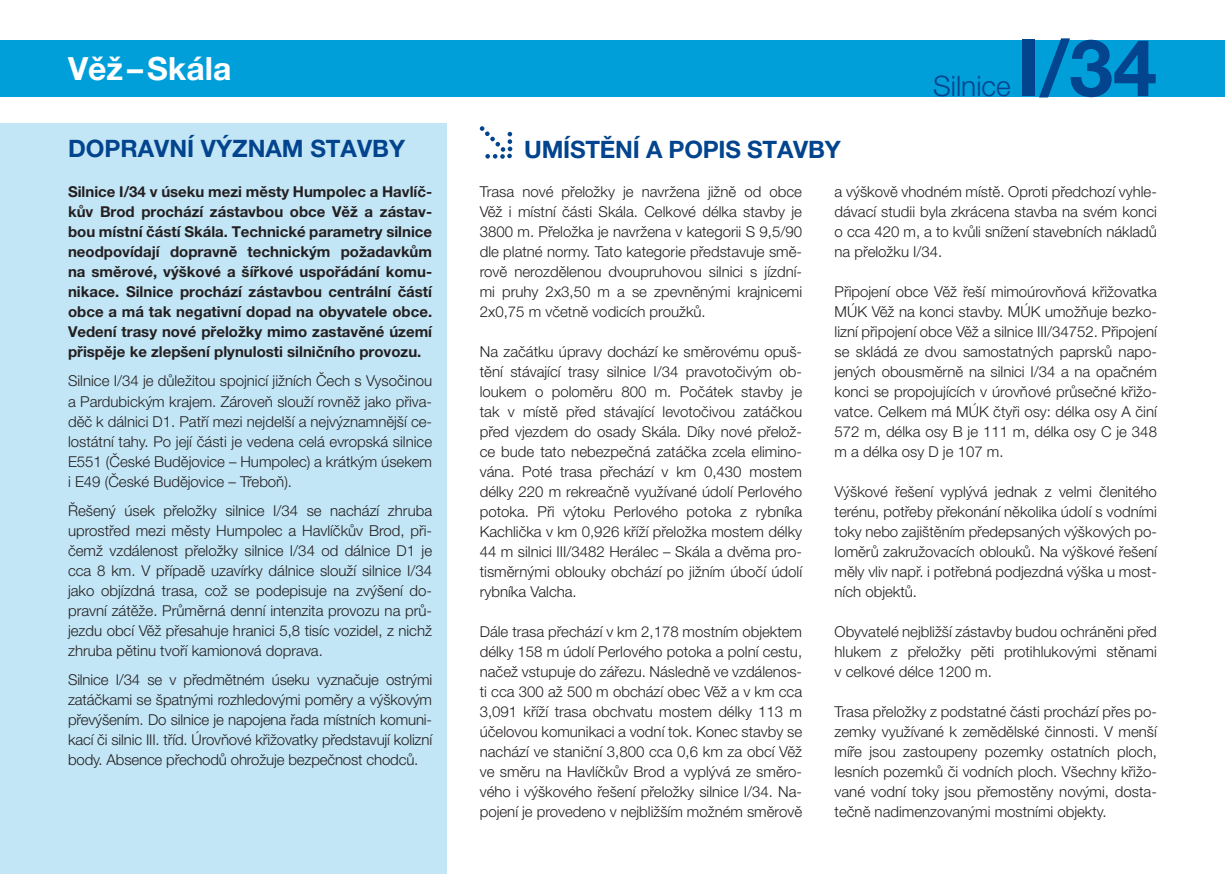
<style>
.page{position:relative;width:1225px;height:874px;background:#fff}
.page>*{position:absolute;margin:0;border:0;box-sizing:border-box;transform-origin:0 0}
.t1{font:700 78.8px "Helvetica Neue LT Pro";color:#02448d}
.t2{font:700 32px "Helvetica Neue LT Pro";color:#fff}
.t3{font:300 28.2px "Helvetica Neue LT Pro";color:#02448d}
.t4{font:700 24px "Helvetica Neue LT Pro";color:#02448d}
.t5{font:300 15px/20px "Helvetica Neue LT Pro";color:#231f20;text-align:justify}
.t6{font:700 15px/20px "Helvetica Neue LT Pro";color:#231f20;text-align:justify}
</style>
<div class="page">
<div style="left:0;top:40px;width:1225px;height:56px;background:#009fda"></div>
<div style="left:0;top:123px;width:447px;height:750px;background:#c3e6f6"></div>
<svg style="left:480px;top:126px;width:32px;height:33px"></svg>
<p class="t2" style="left:68px;top:48px;width:165px">Věž–Skála</p>
<p class="t4" style="left:68px;top:133px;width:338px">DOPRAVNÍ VÝZNAM STAVBY</p>
<p class="t6" style="left:68px;top:181px;width:366px">Silnice I/34 v úseku mezi městy Humpolec a Havlíč&shy;kův Brod prochází zástavbou obce Věž a zástav&shy;bou místní částí Skála. Technické parametry silnice neodpovídají dopravně technickým požadavkům na směrové, výškové a šířkové uspořádání komu&shy;nikace. Silnice prochází zástavbou centrální částí obce a má tak negativní dopad na obyvatele obce.<br>Vedení trasy nové přeložky mimo zastavěné území přispěje ke zlepšení plynulosti silničního provozu.</p>
<p class="t5" style="left:68px;top:370px;width:365px">Silnice I/34 je důležitou spojnicí jižních Čech s Vysočinou a Pardubickým krajem. Zároveň slouží rovněž jako přiva&shy;děč k dálnici D1. Patří mezi nejdelší a nejvýznamnější ce&shy;lostátní tahy. Po její části je vedena celá evropská silnice E551 (České Budějovice – Humpolec) a krátkým úsekem i E49 (České Budějovice – Třeboň).</p>
<p class="t5" style="left:68px;top:500px;width:366px">Řešený úsek přeložky silnice I/34 se nachází zhruba uprostřed mezi městy Humpolec a Havlíčkův Brod, při&shy;čemž vzdálenost přeložky silnice I/34 od dálnice D1 je cca 8 km. V případě uzavírky dálnice slouží silnice I/34 jako objízdná trasa, což se podepisuje na zvýšení do&shy;pravní zátěže. Průměrná denní intenzita provozu na prů&shy;jezdu obcí Věž přesahuje hranici 5,8 tisíc vozidel, z nichž zhruba pětinu tvoří kamionová doprava.</p>
<p class="t5" style="left:68px;top:669px;width:365px">Silnice I/34 se v předmětném úseku vyznačuje ostrými zatáčkami se špatnými rozhledovými poměry a výškovým převýšením. Do silnice je napojena řada místních komuni&shy;kací či silnic III. tříd. Úrovňové křižovatky představují kolizní body. Absence přechodů ohrožuje bezpečnost chodců.</p>
<p class="t4" style="left:524px;top:135px;width:318px">UMÍSTĚNÍ A POPIS STAVBY</p>
<p class="t3" style="left:933px;top:69px;width:79px">Silnice</p>
<p class="t1" style="left:1016px;top:19px;width:142px">I/34</p>
<p class="t5" style="left:480px;top:181px;width:324px">Trasa nové přeložky je navržena jižně od obce Věž i místní části Skála. Celkové délka stavby je 3800 m. Přeložka je navržena v kategorii S 9,5/90 dle platné normy. Tato kategorie představuje smě&shy;rově nerozdělenou dvoupruhovou silnici s jízdní&shy;mi pruhy 2x3,50 m a se zpevněnými krajnicemi 2x0,75 m včetně vodicích proužků.</p>
<p class="t5" style="left:480px;top:341px;width:324px">Na začátku úpravy dochází ke směrovému opuš&shy;tění stávající trasy silnice I/34 pravotočivým ob&shy;loukem o poloměru 800 m. Počátek stavby je tak v místě před stávající levotočivou zatáčkou před vjezdem do osady Skála. Díky nové přelož&shy;ce bude tato nebezpečná zatáčka zcela elimino&shy;vána. Poté trasa přechází v km 0,430 mostem délky 220 m rekreačně využívané údolí Perlového potoka. Při výtoku Perlového potoka z rybníka Kachlička v km 0,926 kříží přeložka mostem délky 44 m silnici III/3482 Herálec – Skála a dvěma pro&shy;tisměrnými oblouky obchází po jižním úbočí údolí rybníka Valcha.</p>
<p class="t5" style="left:480px;top:621px;width:324px">Dále trasa přechází v km 2,178 mostním objektem délky 158 m údolí Perlového potoka a polní cestu, načež vstupuje do zářezu. Následně ve vzdálenos&shy;ti cca 300 až 500 m obchází obec Věž a v km cca 3,091 kříží trasa obchvatu mostem délky 113 m účelovou komunikaci a vodní tok. Konec stavby se nachází ve staniční 3,800 cca 0,6 km za obcí Věž ve směru na Havlíčkův Brod a vyplývá ze směro&shy;vého i výškového řešení přeložky silnice I/34. Na&shy;pojení je provedeno v nejbližším možném směrově</p>
<p class="t5" style="left:834px;top:181px;width:324px">a výškově vhodném místě. Oproti předchozí vyhle&shy;dávací studii byla zkrácena stavba na svém konci o cca 420 m, a to kvůli snížení stavebních nákladů na přeložku I/34.</p>
<p class="t5" style="left:834px;top:281px;width:324px">Připojení obce Věž řeší mimoúrovňová křižovatka MÚK Věž na konci stavby. MÚK umožňuje bezko&shy;lizní připojení obce Věž a silnice III/34752. Připojení se skládá ze dvou samostatných paprsků napo&shy;jených obousměrně na silnici I/34 a na opačném konci se propojujících v úrovňové průsečné křižo&shy;vatce. Celkem má MÚK čtyři osy: délka osy A činí 572 m, délka osy B je 111 m, délka osy C je 348 m a délka osy D je 107 m.</p>
<p class="t5" style="left:834px;top:481px;width:324px">Výškové řešení vyplývá jednak z velmi členitého terénu, potřeby překonání několika údolí s vodními toky nebo zajištěním předepsaných výškových po&shy;loměrů zakružovacích oblouků. Na výškové řešení měly vliv např. i potřebná podjezdná výška u most&shy;ních objektů.</p>
<p class="t5" style="left:834px;top:621px;width:324px">Obyvatelé nejbližší zástavby budou ochráněni před hlukem z přeložky pěti protihlukovými stěnami v celkové délce 1200 m.</p>
<p class="t5" style="left:834px;top:701px;width:324px">Trasa přeložky z podstatné části prochází přes po&shy;zemky využívané k zemědělské činnosti. V menší míře jsou zastoupeny pozemky ostatních ploch, lesních pozemků či vodních ploch. Všechny křižo&shy;vané vodní toky jsou přemostěny novými, dosta&shy;tečně nadimenzovanými mostními objekty.</p>
</div>
